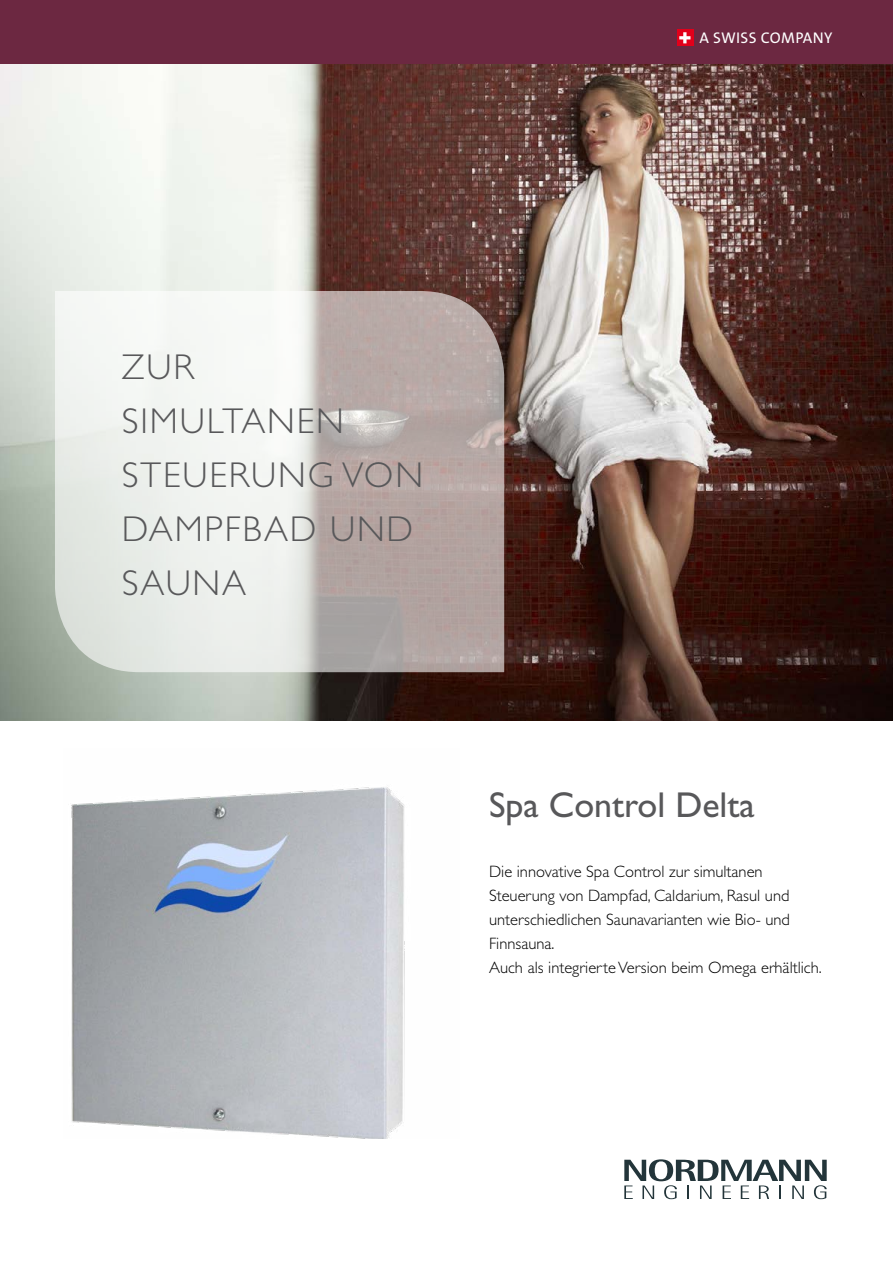
<style>
.page{position:relative;width:893px;height:1263px;background:#fff}
.page>*{position:absolute;margin:0;border:0;box-sizing:border-box;transform-origin:0 0}
.t1{font:300 36px/54px "Gill Sans Std";letter-spacing:.05em;color:#58585a}
.t2{font:36px "Gill Sans Std";color:#58585a}
.t3{font:300 16.5px/24px "Gill Sans Std";color:#000}
.t4{font:15.6px "The Sans B W5 Plain";letter-spacing:.02em;color:#fff}
</style>
<div class="page">
<img style="left:0;top:64px;width:893px;height:657px">
<svg style="left:624px;top:1159px;width:203px;height:40px"></svg>
<svg style="left:55px;top:291px;width:449px;height:381px"></svg>
<img style="left:71px;top:787px;width:334px;height:352px">
<div style="left:0;top:0;width:893px;height:64px;background:#6c2841"></div>
<div style="left:677px;top:29px;width:16px;height:17px;background:#e2001a"></div>
<svg style="left:679px;top:32px;width:11px;height:11px"></svg>
<p class="t4" style="left:699px;top:28px;width:134px">A SWISS COMPANY</p>
<h1 class="t1" style="left:122px;top:340px;width:303px">ZUR<br>SIMULTANEN<br>STEUERUNG VON<br>DAMPFBAD UND<br>SAUNA</h1>
<h1 class="t2" style="left:489px;top:784px;width:267px">Spa Control Delta</h1>
<p class="t3" style="left:489px;top:860px;width:334px">Die innovative Spa Control zur simultanen Steuerung von Dampfad, Caldarium, Rasul und unterschiedlichen Saunavarianten wie Bio- und Finnsauna.<br>Auch als integrierte Version beim Omega erhältlich.</p>
</div>
